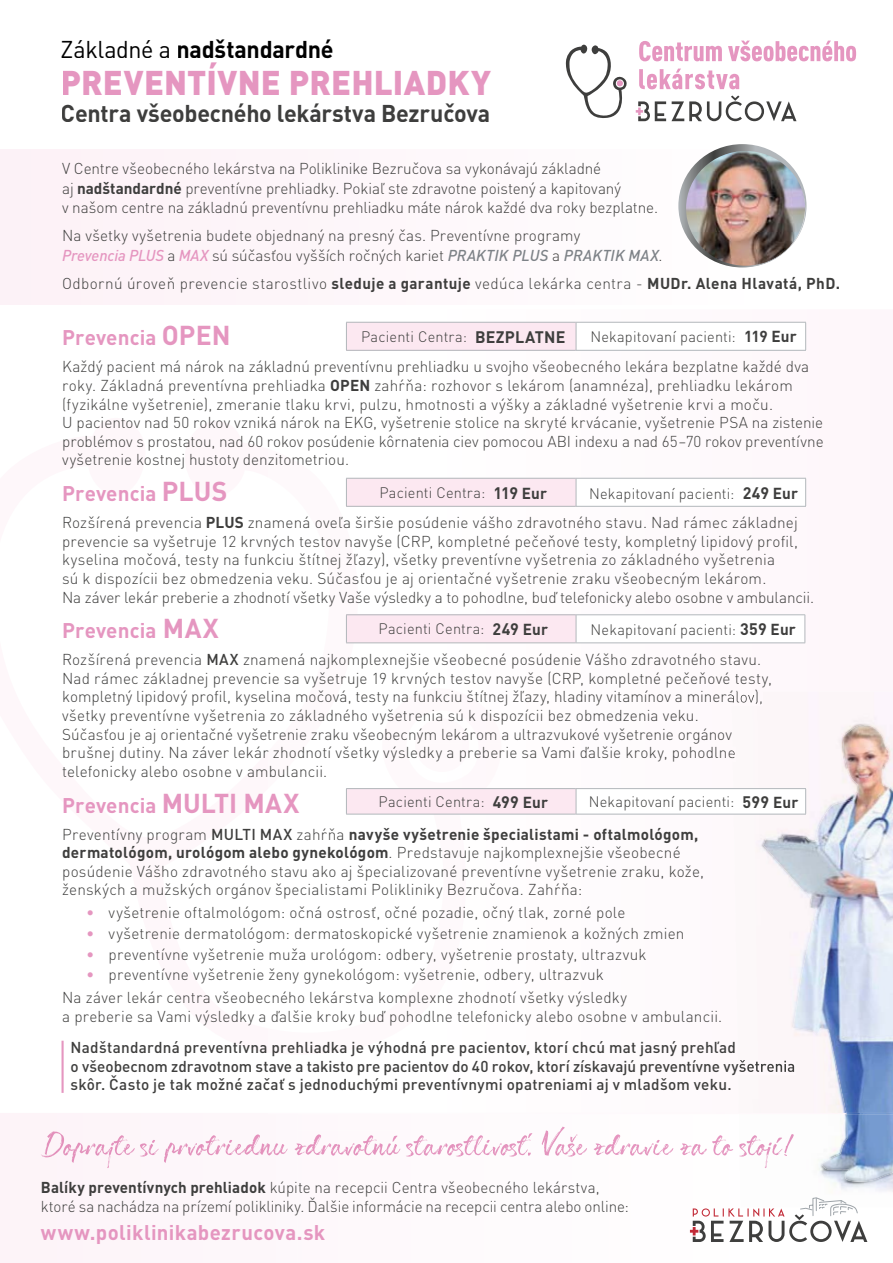
<style>
.page{position:relative;width:893px;height:1263px;background:#fff}
.page>*{position:absolute;margin:0;border:0;box-sizing:border-box;transform-origin:0 0}
.t1{font:900 33.9px "DIN Pro";letter-spacing:.005em;color:#e596c0}
.t2{font:700 24px "DIN Pro";letter-spacing:-.01em;color:#3e3e3d}
.t3{font:700 24px "DIN Pro";letter-spacing:-.01em;color:#000}
.t4{font:700 21px "DIN Pro";letter-spacing:.01em;color:#e596c0}
.t5{font:300 15.6px/18.6px "DIN Pro";letter-spacing:.01em;color:#3e3e3d}
.t6{font:500 15.6px/18.6px "DIN Pro";letter-spacing:.015em;color:#3e3e3d}
.t7{font:300 15px "DIN Pro";letter-spacing:.015em;color:#3e3e3d}
.s1{font-weight:400}
.s2{font-weight:700}
.s3{font-weight:500;font-style:italic;color:#e596c0}
.s4{font-weight:500;font-style:italic;color:#7d8287}
.s5{font-size:27px}
.s6{font-weight:500}
.s7{color:#e596c0}
.s8{font-weight:700;font-size:16.5px}
.s9{font-weight:700;font-size:15.75px}
</style>
<div class="page">
<svg style="left:0;top:1157px;width:690px;height:106px"></svg>
<div style="left:0;top:150px;width:893px;height:155px;background:#fef7fa"></div>
<svg style="left:636px;top:95px;width:160px;height:26px"></svg>
<svg style="left:639px;top:41px;width:217px;height:20px"></svg>
<svg style="left:639px;top:69px;width:100px;height:20px"></svg>
<svg style="left:566px;top:45px;width:61px;height:73px"></svg>
<img style="left:678px;top:144px;width:128px;height:123px">
<div style="left:346px;top:322px;width:230px;height:28px;background:#fce8f1"></div>
<hr style="left:576px;top:322px;width:230px;height:1px;background:#b2b7bb">
<hr style="left:576px;top:350px;width:230px;height:1px;background:#b2b7bb">
<svg style="left:805px;top:323px;width:1px;height:27px"></svg>
<svg style="left:346px;top:323px;width:1px;height:27px"></svg>
<hr style="left:346px;top:322px;width:230px;height:1px;background:#b2b7bb">
<svg style="left:576px;top:323px;width:1px;height:27px"></svg>
<hr style="left:346px;top:350px;width:230px;height:1px;background:#b2b7bb">
<div style="left:346px;top:478px;width:230px;height:28px;background:#fce8f1"></div>
<hr style="left:576px;top:478px;width:230px;height:1px;background:#b2b7bb">
<hr style="left:576px;top:506px;width:230px;height:1px;background:#b2b7bb">
<svg style="left:805px;top:478px;width:1px;height:28px"></svg>
<svg style="left:346px;top:479px;width:1px;height:27px"></svg>
<hr style="left:346px;top:478px;width:230px;height:1px;background:#b2b7bb">
<svg style="left:576px;top:478px;width:1px;height:28px"></svg>
<hr style="left:346px;top:506px;width:230px;height:1px;background:#b2b7bb">
<div style="left:346px;top:615px;width:230px;height:28px;background:#fce8f1"></div>
<hr style="left:576px;top:614px;width:229px;height:1px;background:#b2b7bb">
<hr style="left:576px;top:642px;width:229px;height:1px;background:#b2b7bb">
<svg style="left:805px;top:615px;width:1px;height:27px"></svg>
<svg style="left:346px;top:615px;width:1px;height:27px"></svg>
<hr style="left:346px;top:614px;width:230px;height:1px;background:#b2b7bb">
<svg style="left:576px;top:615px;width:1px;height:27px"></svg>
<hr style="left:346px;top:642px;width:230px;height:1px;background:#b2b7bb">
<hr style="left:62px;top:1041px;width:2px;height:52px;background:#e596c0">
<svg style="left:0;top:1113px;width:733px;height:44px"></svg>
<img style="left:739px;top:1141px;width:154px;height:51px">
<img style="left:732px;top:715px;width:161px;height:137px">
<img style="left:732px;top:692px;width:30px;height:13px">
<img style="left:733px;top:747px;width:3px;height:15px">
<img style="left:738px;top:1060px;width:25px;height:12px">
<img style="left:747px;top:1134px;width:47px;height:30px">
<img style="left:820px;top:1114px;width:73px;height:67px">
<img style="left:763px;top:725px;width:130px;height:388px">
<img style="left:846px;top:1113px;width:47px;height:1px">
<svg style="left:690px;top:1197px;width:177px;height:45px"></svg>
<div style="left:346px;top:789px;width:230px;height:25px;background:#fce8f1"></div>
<div style="left:576px;top:789px;width:230px;height:25px;background:#fff"></div>
<hr style="left:576px;top:788px;width:230px;height:1px;background:#b2b7bb">
<hr style="left:576px;top:814px;width:230px;height:1px;background:#b2b7bb">
<svg style="left:805px;top:789px;width:1px;height:25px"></svg>
<svg style="left:346px;top:789px;width:1px;height:25px"></svg>
<hr style="left:346px;top:788px;width:230px;height:1px;background:#b2b7bb">
<svg style="left:576px;top:789px;width:1px;height:25px"></svg>
<hr style="left:346px;top:814px;width:230px;height:1px;background:#b2b7bb">
<h2 class="t3" style="left:61px;top:33px;width:274px"><span class="s1">Základné a</span> nadštandardné</h2>
<h1 class="t1" style="left:61px;top:59px;width:432px">PREVENTÍVNE PREHLIADKY</h1>
<h2 class="t2" style="left:61px;top:97px;width:431px">Centra všeobecného lekárstva Bezručova</h2>
<p class="t5" style="left:62px;top:158px;width:597px;line-height:19.5px">V Centre všeobecného lekárstva na Poliklinike Bezručova sa vykonávajú základné<br>aj <span class="s2">nadštandardné</span> preventívne prehliadky. Pokiaľ ste zdravotne poistený a kapitovaný<br>v našom centre na základnú preventívnu prehliadku máte nárok každé dva roky bezplatne.</p>
<p class="t5" style="left:62px;top:225px;width:602px;line-height:19.5px">Na všetky vyšetrenia budete objednaný na presný čas. Preventívne programy<br><span class="s3">Prevencia PLUS</span> a <span class="s3">MAX</span> sú súčasťou vyšších ročných kariet <span class="s4">PRAKTIK PLUS</span> a <span class="s4">PRAKTIK MAX</span>.</p>
<p class="t5" style="left:62px;top:273px;width:779px">Odbornú úroveň prevencie starostlivo <span class="s2">sleduje a garantuje</span> vedúca lekárka centra - <span class="s2">MUDr. Alena Hlavatá, PhD.</span></p>
<h3 class="t4" style="left:62px;top:323px;width:170px">Prevencia <span class="s5">OPEN</span></h3>
<p class="t5" style="left:62px;top:357px;width:763px">Každý pacient má nárok na základnú preventívnu prehliadku u svojho všeobecného lekára bezplatne každé dva roky. Základná preventívna prehliadka <span class="s2">OPEN</span> zahŕňa: rozhovor s lekárom (anamnéza), prehliadku lekárom (fyzikálne vyšetrenie), zmeranie tlaku krvi, pulzu, hmotnosti a výšky a základné vyšetrenie krvi a moču.<br>U pacientov nad 50 rokov vzniká nárok na EKG, vyšetrenie stolice na skryté krvácanie, vyšetrenie PSA na zistenie problémov s prostatou, nad 60 rokov posúdenie kôrnatenia ciev pomocou ABI indexu a nad 65-70 rokov preventívne vyšetrenie kostnej hustoty denzitometriou.</p>
<h3 class="t4" style="left:62px;top:479px;width:167px">Prevencia <span class="s5">PLUS</span></h3>
<p class="t5" style="left:62px;top:513px;width:753px">Rozšírená prevencia <span class="s2">PLUS</span> znamená oveľa širšie posúdenie vášho zdravotného stavu. Nad rámec základnej prevencie sa vyšetruje 12 krvných testov navyše (CRP, kompletné pečeňové testy, kompletný lipidový profil, kyselina močová, testy na funkciu štítnej žľazy), všetky preventívne vyšetrenia zo základného vyšetrenia<br>sú k dispozícii bez obmedzenia veku. Súčasťou je aj orientačné vyšetrenie zraku všeobecným lekárom.<br>Na záver lekár preberie a zhodnotí všetky Vaše výsledky a to pohodlne, buď telefonicky alebo osobne v ambulancii.</p>
<h3 class="t4" style="left:62px;top:616px;width:158px">Prevencia <span class="s5">MAX</span></h3>
<p class="t5" style="left:62px;top:650px;width:711px">Rozšírená prevencia <span class="s6">MAX</span> znamená najkomplexnejšie všeobecné posúdenie Vášho zdravotného stavu.<br>Nad rámec základnej prevencie sa vyšetruje 19 krvných testov navyše (CRP, kompletné pečeňové testy, kompletný lipidový profil, kyselina močová, testy na funkciu štítnej žľazy, hladiny vitamínov a minerálov), všetky preventívne vyšetrenia zo základného vyšetrenia sú k dispozícii bez obmedzenia veku.<br>Súčasťou je aj orientačné vyšetrenie zraku všeobecným lekárom a ultrazvukové vyšetrenie orgánov brušnej dutiny. Na záver lekár zhodnotí všetky výsledky a preberie sa Vami ďalšie kroky, pohodlne telefonicky alebo osobne v ambulancii.</p>
<h3 class="t4" style="left:62px;top:791px;width:239px">Prevencia <span class="s5">MULTI MAX</span></h3>
<p class="t5" style="left:62px;top:824px;width:643px">Preventívny program <span class="s6">MULTI MAX</span> zahŕňa <span class="s2">navyše vyšetrenie špecialistami - oftalmológom, dermatológom, urológom alebo gynekológom</span>. Predstavuje najkomplexnejšie všeobecné posúdenie Vášho zdravotného stavu ako aj špecializované preventívne vyšetrenie zraku, kože, ženských a mužských orgánov špecialistami Polikliniky Bezručova. Zahŕňa:</p>
<p class="t5" style="left:86px;top:903px;width:541px"><span class="s7">•</span> vyšetrenie oftalmológom: očná ostrosť, očné pozadie, očný tlak, zorné pole</p>
<p class="t5" style="left:86px;top:923px;width:600px"><span class="s7">•</span> vyšetrenie dermatológom: dermatoskopické vyšetrenie znamienok a kožných zmien</p>
<p class="t5" style="left:86px;top:944px;width:562px"><span class="s7">•</span> preventívne vyšetrenie muža urológom: odbery, vyšetrenie prostaty, ultrazvuk</p>
<p class="t5" style="left:62px;top:963px;width:566px;line-height:22.8px;text-align:center"><span class="s7">•</span> preventívne vyšetrenie ženy gynekológom: vyšetrenie, odbery, ultrazvuk<br>Na záver lekár centra všeobecného lekárstva komplexne zhodnotí všetky výsledky</p>
<p class="t5" style="left:62px;top:1006px;width:662px">a preberie sa Vami výsledky a ďalšie kroky buď pohodlne telefonicky alebo osobne v ambulancii.</p>
<p class="t6" style="left:71px;top:1038px;width:726px">Nadštandardná preventívna prehliadka je výhodná pre pacientov, ktorí chcú mat jasný prehľad<br>o všeobecnom zdravotnom stave a takisto pre pacientov do 40 rokov, ktorí získavajú preventívne vyšetrenia skôr. Často je tak možné začať s jednoduchými preventívnymi opatreniami aj v mladšom veku.</p>
<p class="t7" style="left:361px;top:326px;width:206px">Pacienti Centra: <span class="s8">BEZPLATNE</span></p>
<p class="t7" style="left:590px;top:326px;width:208px">Nekapitovaní pacienti: <span class="s9">119 Eur</span></p>
<p class="t7" style="left:379px;top:482px;width:169px">Pacienti Centra: <span class="s8">119</span> <span class="s9">Eur</span></p>
<p class="t7" style="left:589px;top:483px;width:211px">Nekapitovaní pacienti: <span class="s8">249</span> <span class="s9">Eur</span></p>
<p class="t7" style="left:378px;top:619px;width:171px">Pacienti Centra: <span class="s8">249</span> <span class="s9">Eur</span></p>
<p class="t7" style="left:591px;top:619px;width:207px">Nekapitovaní pacienti: <span class="s8">359</span> <span class="s9">Eur</span></p>
<p class="t7" style="left:379px;top:791px;width:171px">Pacienti Centra: <span class="s8">499</span> <span class="s9">Eur</span></p>
<p class="t7" style="left:589px;top:791px;width:211px">Nekapitovaní pacienti: <span class="s8">599</span> <span class="s9">Eur</span></p>
<p class="t5" style="left:41px;top:1177px;width:590px;line-height:19.5px"><span class="s2">Balíky preventívnych prehliadok</span> kúpite na recepcii Centra všeobecného lekárstva, ktoré sa nachádza na prízemí polikliniky. Ďalšie informácie na recepcii centra alebo online:</p>
<h3 class="t4" style="left:41px;top:1218px;width:286px">www.poliklinikabezrucova.sk</h3>
</div>
